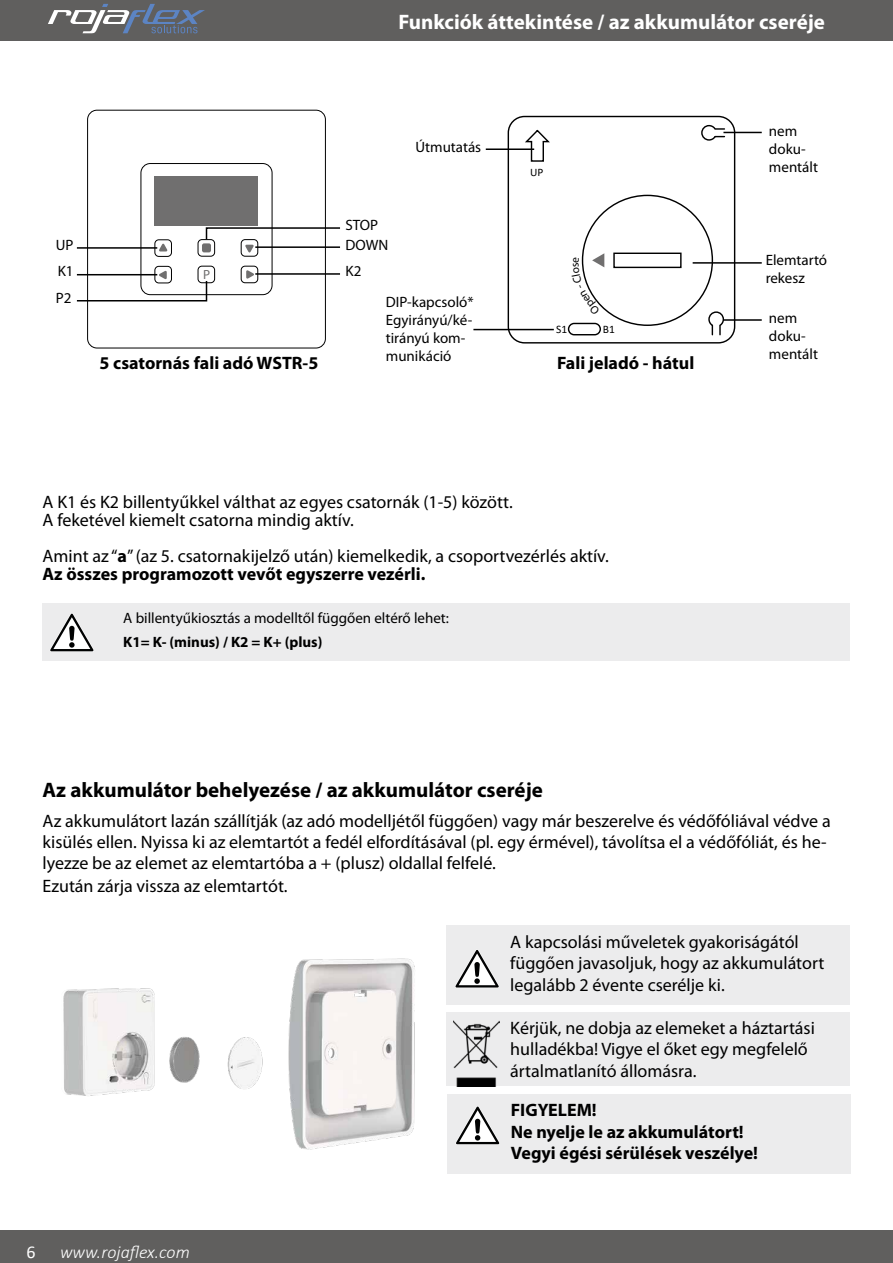
<style>
.page{position:relative;width:893px;height:1263px;background:#fff}
.page>*{position:absolute;margin:0;border:0;box-sizing:border-box;transform-origin:0 0}
.t1{font:700 21px "Myriad Pro";color:#000}
.t2{font:700 21px "Myriad Pro";color:#fff}
.t3{font:18px/21.6px "Myriad Pro";color:#000}
.t4{font:700 18px/21.6px "Myriad Pro";color:#000}
.t5{font:italic 300 18px "Calibri";color:#fff}
.t6{font:18px "Calibri";color:#fff}
.t7{font:15px/18px "Myriad Pro";color:#000}
.t8{font:700 15px "Myriad Pro";color:#000}
.t9{font:13.2px "Myriad Pro";color:#706f6f}
.t10{font:11.4px "Calibri";color:#000}
.s1{font-weight:700}
</style>
<div class="page">
<div style="left:0;top:0;width:893px;height:41px;background:#605f5e"></div>
<div style="left:0;top:1230px;width:893px;height:33px;background:#605f5e"></div>
<svg style="left:48px;top:4px;width:157px;height:29px"></svg>
<img style="left:63px;top:958px;width:352px;height:192px">
<div style="left:43px;top:603px;width:807px;height:58px;background:#ececed"></div>
<svg style="left:50px;top:613px;width:44px;height:39px"></svg>
<div style="left:446px;top:926px;width:404px;height:79px;background:#ececed"></div>
<svg style="left:455px;top:950px;width:44px;height:38px"></svg>
<div style="left:446px;top:1012px;width:404px;height:73px;background:#ececed"></div>
<img style="left:454px;top:1021px;width:46px;height:65px">
<div style="left:447px;top:1094px;width:404px;height:79px;background:#ececed"></div>
<svg style="left:456px;top:1106px;width:44px;height:39px"></svg>
<div style="left:87px;top:110px;width:239px;height:238px;border:1px solid #000;border-radius:9px"></div>
<div style="left:141px;top:163px;width:131px;height:132px;border:1px solid #000;border-radius:9px"></div>
<div style="left:241px;top:239px;width:17px;height:17px;border:1px solid #000;border-radius:4px"></div>
<div style="left:155px;top:239px;width:17px;height:18px;border:1px solid #000;border-radius:4px"></div>
<svg style="left:159px;top:243px;width:9px;height:8px"></svg>
<div style="left:198px;top:239px;width:17px;height:17px;border:1px solid #000;border-radius:4px"></div>
<div style="left:202px;top:243px;width:9px;height:9px;background:#706f6f;border-radius:2px"></div>
<div style="left:155px;top:266px;width:17px;height:17px;border:1px solid #000;border-radius:4px"></div>
<div style="left:241px;top:266px;width:17px;height:17px;border:1px solid #000;border-radius:4px"></div>
<svg style="left:246px;top:270px;width:8px;height:9px"></svg>
<div style="left:198px;top:266px;width:17px;height:17px;border:1px solid #000;border-radius:4px"></div>
<div style="left:154px;top:177px;width:104px;height:49px;background:#706f6f"></div>
<div style="left:508px;top:116px;width:227px;height:228px;border:1px solid #000;border-radius:16px"></div>
<div style="left:613px;top:253px;width:69px;height:15px;border:1px solid #000"></div>
<svg style="left:708px;top:311px;width:16px;height:24px"></svg>
<svg style="left:701px;top:124px;width:23px;height:17px"></svg>
<div style="left:568px;top:323px;width:33px;height:12px;border:1px solid #000;border-radius:6px"></div>
<svg style="left:525px;top:129px;width:25px;height:33px"></svg>
<hr style="left:486px;top:148px;width:48px;height:2px;background:#000">
<hr style="left:473px;top:329px;width:81px;height:1px;background:#000">
<hr style="left:77px;top:247px;width:80px;height:2px;background:#000">
<svg style="left:76px;top:270px;width:132px;height:32px"></svg>
<hr style="left:255px;top:273px;width:85px;height:2px;background:#000">
<svg style="left:205px;top:227px;width:135px;height:26px"></svg>
<hr style="left:77px;top:274px;width:80px;height:1px;background:#000">
<hr style="left:723px;top:319px;width:39px;height:2px;background:#000">
<hr style="left:693px;top:262px;width:69px;height:2px;background:#000">
<hr style="left:723px;top:132px;width:39px;height:1px;background:#000">
<svg style="left:581px;top:253px;width:23px;height:57px"></svg>
<p class="t2" style="left:398px;top:10px;width:428px">Funkciók áttekintése / az akkumulátor cseréje</p>
<p class="t7" style="left:415px;top:138px;width:67px">Útmutatás</p>
<p class="t10" style="left:530px;top:164px;width:15px">UP</p>
<p class="t7" style="left:346px;top:217px;width:34px">STOP</p>
<p class="t7" style="left:56px;top:236px;width:19px">UP</p>
<p class="t7" style="left:346px;top:236px;width:44px">DOWN</p>
<p class="t7" style="left:58px;top:263px;width:17px">K1</p>
<p class="t9" style="left:203px;top:266px;width:9px">P</p>
<p class="t7" style="left:346px;top:263px;width:17px">K2</p>
<p class="t7" style="left:56px;top:289px;width:17px">P2</p>
<p class="t4" style="left:100px;top:352px;width:220px">5 csatornás fali adó WSTR-5</p>
<p class="t7" style="left:386px;top:294px;width:89px">DIP-kapcsoló*<br>Egyirányú/ké&shy;tirányú kom&shy;munikáció</p>
<p class="t10" style="left:556px;top:321px;width:13px">S1</p>
<p class="t10" style="left:603px;top:321px;width:14px">B1</p>
<p class="t4" style="left:557px;top:352px;width:139px">Fali jeladó - hátul</p>
<p class="t3" style="left:43px;top:494px;width:472px;line-height:18px">A K1 és K2 billentyűkkel válthat az egyes csatornák (1-5) között.<br>A feketével kiemelt csatorna mindig aktív.</p>
<p class="t3" style="left:43px;top:548px;width:568px;line-height:18px">Amint az “<span class="s1">a</span>” (az 5. csatornakijelző után) kiemelkedik, a csoportvezérlés aktív.<br><span class="s1">Az összes programozott vevőt egyszerre vezérli.</span></p>
<p class="t7" style="left:123px;top:609px;width:327px">A billentyűkiosztás a modelltől függően eltérő lehet:</p>
<p class="t8" style="left:123px;top:633px;width:201px">K1= K- (minus) / K2 = K+ (plus)</p>
<p class="t7" style="left:769px;top:122px;width:50px">nem doku&shy;mentált</p>
<p class="t7" style="left:766px;top:252px;width:63px">Elemtartó rekesz</p>
<p class="t7" style="left:769px;top:310px;width:50px">nem doku&shy;mentált</p>
<p class="t1" style="left:43px;top:778px;width:502px">Az akkumulátor behelyezése / az akkumulátor cseréje</p>
<p class="t3" style="left:43px;top:810px;width:790px;line-height:21px">Az akkumulátort lazán szállítják (az adó modelljétől függően) vagy már beszerelve és védőfóliával védve a kisülés ellen. Nyissa ki az elemtartót a fedél elfordításával (pl. egy érmével), távolítsa el a védőfóliát, és he&shy;lyezze be az elemet az elemtartóba a + (plusz) oldallal felfelé.</p>
<p class="t3" style="left:43px;top:876px;width:247px">Ezután zárja vissza az elemtartót.</p>
<p class="t6" style="left:27px;top:1239px;width:11px">6</p>
<p class="t5" style="left:60px;top:1241px;width:131px">www.rojaflex.com</p>
<p class="t3" style="left:510px;top:931px;width:316px">A kapcsolási műveletek gyakoriságától függően javasoljuk, hogy az akkumulátort legalább 2 évente cserélje ki.</p>
<p class="t3" style="left:510px;top:1017px;width:306px">Kérjük, ne dobja az elemeket a háztartási hulladékba! Vigye el őket egy megfelelő ártalmatlanító állomásra.</p>
<p class="t4" style="left:511px;top:1099px;width:249px">FIGYELEM!<br>Ne nyelje le az akkumulátort!<br>Vegyi égési sérülések veszélye!</p>
</div>
